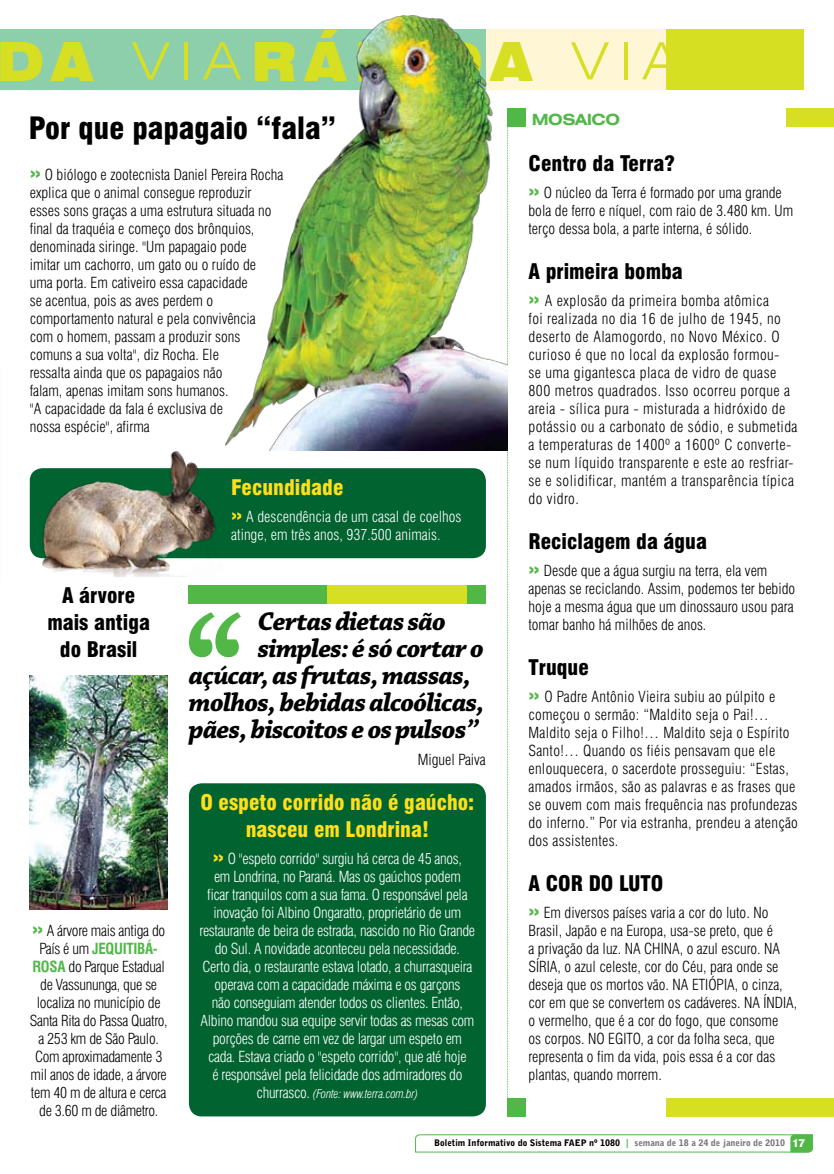
<style>
.page{position:relative;width:834px;height:1174px;background:#fff}
.page>*{position:absolute;margin:0;border:0;box-sizing:border-box;transform-origin:0 0}
.t1{font:900 expanded 54px "Swiss 721 BT";letter-spacing:.19em;color:#d7df23;scale:.84 1}
.t2{font:900 condensed 30px "Swiss 721 BT";color:#000}
.t3{font:italic 700 27px "Chaparral Pro";letter-spacing:-.03em;color:#000}
.t4{font:900 condensed 21px/27px "Swiss 721 BT";color:#000;text-align:center}
.t5{font:900 condensed 21px/27px "Swiss 721 BT";color:#fedf1c;text-align:center}
.t6{font:700 expanded 15.45px "Swiss 721 BT";letter-spacing:-.03em;color:#51b848}
.t7{font:300 condensed 15px/18px "Swiss 721 BT";color:#000}
.t8{font:300 condensed 15px/18px "Swiss 721 BT";letter-spacing:-.02em;color:#fff;text-align:center}
.t9{font:300 condensed 15px/18px "Swiss 721 BT";letter-spacing:.03em;color:#000}
.t10{font:300 condensed 15px/18px "Swiss 721 BT";letter-spacing:.02em;color:#000}
.t11{font:300 condensed 15px "Swiss 721 BT";letter-spacing:-.02em;color:#000}
.t12{font:300 condensed 15px/18px "Swiss 721 BT";color:#fff}
.t13{font:700 condensed 15px "Swiss 721 BT";letter-spacing:-.02em;color:#51b848}
.t14{font:italic 300 condensed 12px "Swiss 721 BT";letter-spacing:-.02em;color:#fff}
.t15{font:900 9px "Bell Gothic BT";color:#000}
.s1{font-weight:300;font-size:51.45px}
.s2{font-weight:900;font-size:21px;color:#51b848}
.s3{font-weight:300;color:#000}
.s4{font-weight:900;font-size:21px;color:#fedf1c}
.s5{font-style:normal;font-size:15px}
.s6{font-family:"Bell Centennial BT Bold Listing";font-weight:400;color:#51b848}
.s7{color:#77787b}
.s8{font-family:"Swiss 721 BT";font-weight:800;font-size:11.25px;color:#fff}
</style>
<div class="page">
<svg style="left:415px;top:1134px;width:398px;height:18px"></svg>
<div style="left:189px;top:783px;width:297px;height:333px;background:#006330;border-radius:13px"></div>
<div style="left:0;top:30px;width:755px;height:60px;background:#fff6d5"></div>
<div style="left:0;top:30px;width:486px;height:60px;background:#8dceab"></div>
<div style="left:507px;top:108px;width:18px;height:18px;background:#51b848"></div>
<svg style="left:507px;top:126px;width:1px;height:972px"></svg>
<div style="left:666px;top:30px;width:138px;height:60px;background:#d7df23"></div>
<div style="left:786px;top:108px;width:47px;height:18px;background:#d7df23"></div>
<div style="left:666px;top:1098px;width:167px;height:18px;background:#d7df23"></div>
<div style="left:507px;top:1098px;width:18px;height:18px;background:#51b848"></div>
<svg style="left:189px;top:612px;width:52px;height:45px"></svg>
<div style="left:188px;top:585px;width:295px;height:18px;background:#d7df23"></div>
<div style="left:188px;top:585px;width:139px;height:18px;background:#51b848"></div>
<div style="left:468px;top:585px;width:18px;height:18px;background:#51b848"></div>
<div style="left:30px;top:468px;width:456px;height:90px;background:#006330;border-radius:13px"></div>
<img style="left:225px;top:16px;width:282px;height:434px">
<img style="left:30px;top:675px;width:138px;height:234px">
<img style="left:33px;top:451px;width:191px;height:125px">
<h1 class="t1" style="left:-4px;top:29px;width:816px">DA <span class="s1">VIA</span>RÁPIDA <span class="s1">VIA</span></h1>
<h2 class="t2" style="left:29px;top:111px;width:309px">Por que papagaio “fala”</h2>
<p class="t7" style="left:30px;top:166px;width:255px"><span class="s2">»</span> O biólogo e zootecnista Daniel Pereira Rocha explica que o animal consegue reproduzir esses sons graças a uma estrutura situada no final da traquéia e começo dos brônquios, denominada siringe. "Um papagaio pode<br>imitar um cachorro, um gato ou o ruído de<br>uma porta. Em cativeiro essa capacidade<br>se acentua, pois as aves perdem o comportamento natural e pela convivência<br>com o homem, passam a produzir sons comuns a sua volta", diz Rocha. Ele<br>ressalta ainda que os papagaios não<br>falam, apenas imitam sons humanos.<br>"A capacidade da fala é exclusiva de<br>nossa espécie", afirma</p>
<h3 class="t4" style="left:47px;top:582px;width:104px">A árvore mais antiga do Brasil</h3>
<p class="t11" style="left:32px;top:922px;width:135px"><span class="s2">»</span> A árvore mais antiga do</p>
<p class="t13" style="left:39px;top:940px;width:120px"><span class="s3">País é um</span> JEQUITIBÁ-</p>
<p class="t13" style="left:33px;top:958px;width:18px">ROSA</p>
<p class="t11" style="left:68px;top:958px;width:98px">do Parque Estadual</p>
<p class="t11" style="left:40px;top:976px;width:118px">de Vassununga, que se</p>
<p class="t11" style="left:37px;top:994px;width:125px">localiza no município de</p>
<p class="t11" style="left:30px;top:1012px;width:139px">Santa Rita do Passa Quatro,</p>
<p class="t11" style="left:38px;top:1030px;width:122px">a 253 km de São Paulo.</p>
<p class="t11" style="left:35px;top:1048px;width:129px">Com aproximadamente 3</p>
<p class="t11" style="left:31px;top:1066px;width:138px">mil anos de idade, a árvore</p>
<p class="t11" style="left:31px;top:1084px;width:137px">tem 40 m de altura e cerca</p>
<p class="t11" style="left:39px;top:1102px;width:121px">de 3.60 m de diâmetro.</p>
<h3 class="t5" style="left:231px;top:474px;width:114px">Fecundidade</h3>
<p class="t12" style="left:231px;top:508px;width:232px"><span class="s4">»</span> A descendência de um casal de coelhos atinge, em três anos, 937.500 animais.</p>
<h3 class="t3" style="left:258px;top:606px;width:190px">Certas dietas são</h3>
<h3 class="t3" style="left:258px;top:633px;width:228px">simples: é só cortar o</h3>
<h3 class="t3" style="left:189px;top:660px;width:284px">açúcar, as frutas, massas,</h3>
<h3 class="t3" style="left:189px;top:687px;width:297px">molhos, bebidas alcoólicas,</h3>
<h3 class="t3" style="left:189px;top:714px;width:291px">pães, biscoitos e os pulsos”</h3>
<p class="t7" style="left:417px;top:751px;width:70px">Miguel Paiva</p>
<h3 class="t5" style="left:200px;top:789px;width:275px">O espeto corrido não é gaúcho: nasceu em Londrina!</h3>
<p class="t8" style="left:199px;top:850px;width:277px"><span class="s4">»</span> O "espeto corrido" surgiu há cerca de 45 anos,<br>em Londrina, no Paraná. Mas os gaúchos podem<br>ficar tranquilos com a sua fama. O responsável pela inovação foi Albino Ongaratto, proprietário de um restaurante de beira de estrada, nascido no Rio Grande do Sul. A novidade aconteceu pela necessidade.<br>Certo dia, o restaurante estava lotado, a churrasqueira operava com a capacidade máxima e os garçons<br>não conseguiam atender todos os clientes. Então, Albino mandou sua equipe servir todas as mesas com porções de carne em vez de largar um espeto em cada. Estava criado o "espeto corrido", que até hoje<br>é responsável pela felicidade dos admiradores do</p>
<p class="t14" style="left:256px;top:1086px;width:163px"><span class="s5">churrasco.</span> (Fonte: www.terra.com.br)</p>
<p class="t6" style="left:531px;top:110px;width:90px">MOSAICO</p>
<h3 class="t4" style="left:528px;top:150px;width:148px">Centro da Terra?</h3>
<p class="t7" style="left:528px;top:184px;width:266px"><span class="s2">»</span> O núcleo da Terra é formado por uma grande bola de ferro e níquel, com raio de 3.480 km. Um terço dessa bola, a parte interna, é sólido.</p>
<h3 class="t4" style="left:528px;top:258px;width:156px">A primeira bomba</h3>
<p class="t9" style="left:528px;top:292px;width:270px"><span class="s2">»</span> A explosão da primeira bomba atômica<br>foi realizada no dia 16 de julho de 1945, no deserto de Alamogordo, no Novo México. O curioso é que no local da explosão formou-<br>se uma gigantesca placa de vidro de quase 800 metros quadrados. Isso ocorreu porque a areia - sílica pura - misturada a hidróxido de potássio ou a carbonato de sódio, e submetida a temperaturas de 1400º a 1600º C converte&shy;se num líquido transparente e este ao resfriar&shy;se e solidificar, mantém a transparência típica do vidro.</p>
<h3 class="t4" style="left:528px;top:528px;width:180px">Reciclagem da água</h3>
<p class="t7" style="left:528px;top:562px;width:268px"><span class="s2">»</span> Desde que a água surgiu na terra, ela vem apenas se reciclando. Assim, podemos ter bebido hoje a mesma água que um dinossauro usou para tomar banho há milhões de anos.</p>
<h3 class="t4" style="left:528px;top:654px;width:62px">Truque</h3>
<p class="t10" style="left:528px;top:688px;width:271px"><span class="s2">»</span> O Padre Antônio Vieira subiu ao púlpito e começou o sermão: “Maldito seja o Pai!… Maldito seja o Filho!… Maldito seja o Espírito Santo!… Quando os fiéis pensavam que ele enlouquecera, o sacerdote prosseguiu: “Estas, amados irmãos, são as palavras e as frases que se ouvem com mais frequência nas profundezas do inferno.” Por via estranha, prendeu a atenção dos assistentes.</p>
<h3 class="t4" style="left:528px;top:870px;width:136px">A COR DO LUTO</h3>
<p class="t7" style="left:528px;top:904px;width:270px"><span class="s2">»</span> Em diversos países varia a cor do luto. No Brasil, Japão e na Europa, usa-se preto, que é<br>a privação da luz. NA CHINA, o azul escuro. NA SÍRIA, o azul celeste, cor do Céu, para onde se deseja que os mortos vão. NA ETIÓPIA, o cinza, cor em que se convertem os cadáveres. NA ÍNDIA, o vermelho, que é a cor do fogo, que consome<br>os corpos. NO EGITO, a cor da folha seca, que representa o fim da vida, pois essa é a cor das plantas, quando morrem.</p>
<p class="t15" style="left:434px;top:1137px;width:372px">Boletim Informativo do Sistema FAEP nº 1080 <span class="s6">|</span> <span class="s7">semana de 18 a 24 de janeiro de 2010</span> <span class="s8">17</span></p>
</div>
